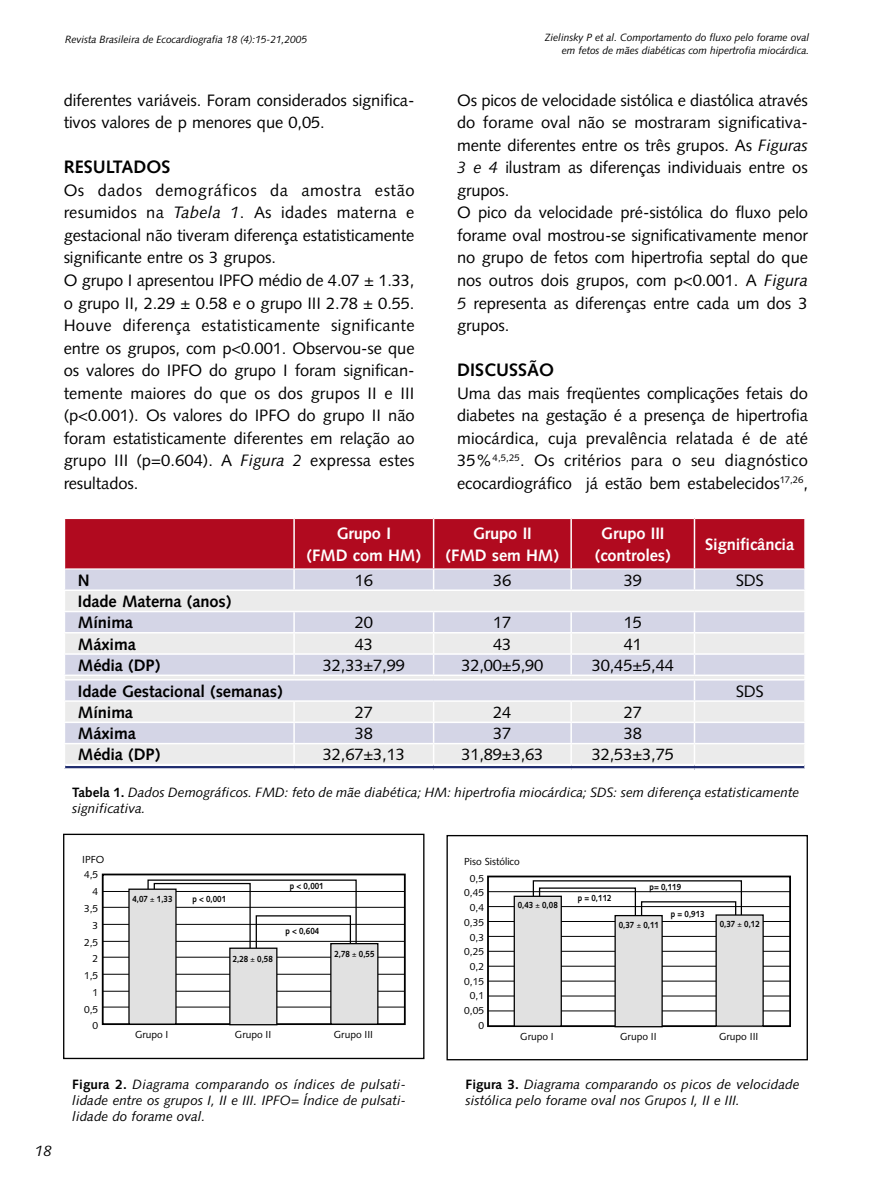
<style>
.page{position:relative;width:893px;height:1191px;background:#fff}
.page>*{position:absolute;margin:0;border:0;box-sizing:border-box;transform-origin:0 0}
.t1{font:700 18px "Syntax";color:#000}
.t2{font:16.5px/22.5px "Syntax";letter-spacing:-.01em;color:#000}
.t3{font:700 16.5px/21.3px "Syntax";letter-spacing:-.01em;color:#000}
.t4{font:700 16.5px/21.6px "Syntax";letter-spacing:-.01em;color:#fff;text-align:center}
.t5{font:italic 15px "Syntax";color:#000}
.t6{font:italic 13.5px/16.2px "Syntax";color:#000}
.t7{font:italic 10.5px/12.6px "Syntax";letter-spacing:-.01em;color:#000;text-align:right}
.t8{font:10.2px/14.7px "Syntax";color:#000;text-align:right}
.t9{font:700 8.85px "Syntax";color:#000;scale:.9 1}
.s1{font-style:italic}
.s2{font-weight:700;font-style:normal}
</style>
<div class="page">
<svg style="left:65px;top:518px;width:740px;height:250px;background:#d6b6c1"></svg>
<hr style="left:65px;top:568px;width:229px;height:1px;background:#fff">
<hr style="left:294px;top:568px;width:140px;height:1px;background:#fff">
<hr style="left:434px;top:568px;width:137px;height:1px;background:#fff">
<hr style="left:571px;top:568px;width:123px;height:1px;background:#fff">
<hr style="left:694px;top:568px;width:110px;height:1px;background:#fff">
<hr style="left:103px;top:891px;width:302px;height:1px;background:#000">
<hr style="left:103px;top:907px;width:302px;height:1px;background:#000">
<hr style="left:103px;top:924px;width:302px;height:1px;background:#000">
<hr style="left:103px;top:941px;width:302px;height:1px;background:#000">
<hr style="left:103px;top:956px;width:302px;height:1px;background:#000">
<hr style="left:103px;top:974px;width:302px;height:1px;background:#000">
<hr style="left:103px;top:991px;width:302px;height:1px;background:#000">
<hr style="left:103px;top:1006px;width:302px;height:1px;background:#000">
<div style="left:102px;top:873px;width:304px;height:152px;border:2px solid #000"></div>
<div style="left:129px;top:889px;width:47px;height:135px;background:#e1e1e1"></div>
<div style="left:230px;top:948px;width:47px;height:76px;background:#e1e1e1"></div>
<div style="left:229px;top:947px;width:48px;height:78px;border:1px solid #000"></div>
<div style="left:331px;top:943px;width:47px;height:81px;background:#e1e1e1"></div>
<div style="left:330px;top:943px;width:48px;height:81px;border:1px solid #000"></div>
<div style="left:63px;top:833px;width:361px;height:226px;border:1px solid #000"></div>
<hr style="left:488px;top:951px;width:302px;height:1px;background:#000">
<hr style="left:488px;top:891px;width:302px;height:1px;background:#000">
<hr style="left:488px;top:906px;width:302px;height:1px;background:#000">
<hr style="left:488px;top:921px;width:302px;height:1px;background:#000">
<hr style="left:488px;top:936px;width:302px;height:1px;background:#000">
<hr style="left:488px;top:965px;width:302px;height:1px;background:#000">
<hr style="left:488px;top:980px;width:302px;height:1px;background:#000">
<hr style="left:488px;top:995px;width:302px;height:1px;background:#000">
<hr style="left:488px;top:1010px;width:302px;height:1px;background:#000">
<div style="left:487px;top:875px;width:304px;height:152px;border:2px solid #000"></div>
<div style="left:514px;top:896px;width:47px;height:130px;background:#e1e1e1"></div>
<div style="left:514px;top:895px;width:48px;height:131px;border:1px solid #000"></div>
<div style="left:615px;top:915px;width:47px;height:111px;background:#e1e1e1"></div>
<div style="left:614px;top:915px;width:49px;height:112px;border:1px solid #000"></div>
<div style="left:716px;top:915px;width:47px;height:111px;background:#e1e1e1"></div>
<div style="left:715px;top:914px;width:49px;height:112px;border:1px solid #000"></div>
<div style="left:446px;top:835px;width:362px;height:225px;border:1px solid #000"></div>
<svg style="left:147px;top:879px;width:210px;height:82px"></svg>
<svg style="left:532px;top:880px;width:211px;height:37px"></svg>
<p class="t7" style="left:65px;top:33px;width:243px">Revista Brasileira de Ecocardiografia 18 (4):15-21,2005</p>
<p class="t7" style="left:545px;top:31px;width:266px">Zielinsky P et al. Comportamento do fluxo pelo forame oval em fetos de mães diabéticas com hipertrofia miocárdica.</p>
<p class="t2" style="left:64px;top:89px;width:352px">diferentes variáveis. Foram considerados significa&shy;tivos valores de p menores que 0,05.</p>
<p class="t1" style="left:64px;top:157px;width:108px">RESULTADOS</p>
<p class="t2" style="left:64px;top:179px;width:353px">Os dados demográficos da amostra estão resumidos na <span class="s1">Tabela 1</span>. As idades materna e gestacional não tiveram diferença estatisticamente significante entre os 3 grupos.<br>O grupo I apresentou IPFO médio de 4.07 ± 1.33, o grupo II, 2.29 ± 0.58 e o grupo III 2.78 ± 0.55.<br>Houve diferença estatisticamente significante entre os grupos, com p&lt;0.001. Observou-se que os valores do IPFO do grupo I foram significan&shy;temente maiores do que os dos grupos II e III (p&lt;0.001). Os valores do IPFO do grupo II não foram estatisticamente diferentes em relação ao grupo III (p=0.604). A <span class="s1">Figura 2</span> expressa estes resultados.</p>
<p class="t2" style="left:457px;top:89px;width:352px">Os picos de velocidade sistólica e diastólica através do forame oval não se mostraram significativa&shy;mente diferentes entre os três grupos. As <span class="s1">Figuras 3 e 4</span> ilustram as diferenças individuais entre os grupos.<br>O pico da velocidade pré-sistólica do fluxo pelo forame oval mostrou-se significativamente menor no grupo de fetos com hipertrofia septal do que nos outros dois grupos, com p&lt;0.001. A <span class="s1">Figura 5</span> representa as diferenças entre cada um dos 3 grupos.</p>
<p class="t1" style="left:457px;top:359px;width:98px">DISCUSSÃO</p>
<p class="t2" style="left:457px;top:381px;width:352px;text-align:justify">Uma das mais freqüentes complicações fetais do diabetes na gestação é a presença de hipertrofia miocárdica, cuja prevalência relatada é de até 35%<sup>4,5,25</sup>. Os critérios para o seu diagnóstico ecocardiográfico já estão bem estabelecidos<sup>17,26</sup>,</p>
<p class="t4" style="left:307px;top:523px;width:116px">Grupo I<br>(FMD com HM)</p>
<p class="t4" style="left:446px;top:523px;width:115px">Grupo II<br>(FMD sem HM)</p>
<p class="t4" style="left:595px;top:523px;width:77px">Grupo III (controles)</p>
<p class="t4" style="left:705px;top:533px;width:91px">Significância</p>
<p class="t3" style="left:78px;top:569px;width:13px">N</p>
<p class="t2" style="left:355px;top:569px;width:20px">16</p>
<p class="t2" style="left:493px;top:569px;width:20px">36</p>
<p class="t2" style="left:624px;top:569px;width:20px">39</p>
<p class="t2" style="left:736px;top:569px;width:30px">SDS</p>
<p class="t3" style="left:78px;top:591px;width:155px">Idade Materna (anos)<br>Mínima</p>
<p class="t2" style="left:355px;top:611px;width:20px">20</p>
<p class="t2" style="left:493px;top:611px;width:20px">17</p>
<p class="t2" style="left:624px;top:611px;width:20px">15</p>
<p class="t3" style="left:78px;top:633px;width:59px">Máxima</p>
<p class="t2" style="left:355px;top:632px;width:20px">43</p>
<p class="t2" style="left:493px;top:632px;width:20px">43</p>
<p class="t2" style="left:624px;top:632px;width:20px">41</p>
<p class="t3" style="left:78px;top:654px;width:84px">Média (DP)</p>
<p class="t2" style="left:323px;top:654px;width:84px">32,33±7,99</p>
<p class="t2" style="left:461px;top:654px;width:84px">32,00±5,90</p>
<p class="t2" style="left:592px;top:654px;width:84px">30,45±5,44</p>
<p class="t3" style="left:78px;top:680px;width:206px">Idade Gestacional (semanas)</p>
<p class="t2" style="left:736px;top:679px;width:30px">SDS</p>
<p class="t3" style="left:78px;top:701px;width:57px">Mínima</p>
<p class="t2" style="left:355px;top:701px;width:20px">27</p>
<p class="t2" style="left:493px;top:701px;width:20px">24</p>
<p class="t2" style="left:624px;top:701px;width:20px">27</p>
<p class="t3" style="left:78px;top:723px;width:59px">Máxima</p>
<p class="t2" style="left:355px;top:722px;width:20px">38</p>
<p class="t2" style="left:493px;top:722px;width:20px">37</p>
<p class="t2" style="left:624px;top:722px;width:20px">38</p>
<p class="t3" style="left:78px;top:744px;width:84px">Média (DP)</p>
<p class="t2" style="left:323px;top:743px;width:84px">32,67±3,13</p>
<p class="t2" style="left:461px;top:743px;width:84px">31,89±3,63</p>
<p class="t2" style="left:592px;top:743px;width:84px">32,53±3,75</p>
<p class="t6" style="left:72px;top:784px;width:729px"><span class="s2">Tabela 1.</span> Dados Demográficos. FMD: feto de mãe diabética; HM: hipertrofia miocárdica; SDS: sem diferença estatisticamente significativa.</p>
<p class="t5" style="left:35px;top:1141px;width:18px">18</p>
<p class="t8" style="left:82px;top:851px;width:24px">IPFO</p>
<p class="t8" style="left:84px;top:866px;width:16px;line-height:16.8px">4,5<br>4<br>3,5<br>3<br>2,5<br>2<br>1,5<br>1<br>0,5<br>0</p>
<p class="t9" style="left:132px;top:893px;width:46px">4,07 1,33</p>
<p class="t9" style="left:192px;top:894px;width:39px">p &lt; 0,001</p>
<p class="t9" style="left:233px;top:953px;width:46px">2,28 0,58</p>
<p class="t9" style="left:290px;top:881px;width:39px">p &lt; 0,001</p>
<p class="t9" style="left:285px;top:925px;width:39px">p &lt; 0,604</p>
<p class="t9" style="left:334px;top:948px;width:46px">2,78 0,55</p>
<p class="t8" style="left:135px;top:1027px;width:35px">Grupo I</p>
<p class="t8" style="left:235px;top:1027px;width:38px">Grupo II</p>
<p class="t8" style="left:334px;top:1027px;width:41px">Grupo III</p>
<p class="t8" style="left:464px;top:854px;width:57px">Piso Sistólico</p>
<p class="t8" style="left:464px;top:871px;width:21px">0,5<br>0,45<br>0,4<br>0,35<br>0,3<br>0,25<br>0,2<br>0,15<br>0,1<br>0,05<br>0</p>
<p class="t9" style="left:518px;top:899px;width:46px">0,43 0,08</p>
<p class="t9" style="left:578px;top:892px;width:39px">p = 0,112</p>
<p class="t9" style="left:650px;top:882px;width:37px">p= 0,119</p>
<p class="t9" style="left:671px;top:908px;width:39px">p = 0,913</p>
<p class="t9" style="left:619px;top:919px;width:46px">0,37 0,11</p>
<p class="t9" style="left:720px;top:919px;width:46px">0,37 0,12</p>
<p class="t8" style="left:520px;top:1029px;width:35px">Grupo I</p>
<p class="t8" style="left:620px;top:1029px;width:38px">Grupo II</p>
<p class="t8" style="left:719px;top:1029px;width:41px">Grupo III</p>
<p class="t6" style="left:72px;top:1076px;width:335px;text-align:justify"><span class="s2">Figura 2.</span> Diagrama comparando os índices de pulsati&shy;lidade entre os grupos I, II e III. IPFO= Índice de pulsati&shy;lidade do forame oval.</p>
<p class="t6" style="left:466px;top:1076px;width:335px"><span class="s2">Figura 3.</span> Diagrama comparando os picos de velocidade sistólica pelo forame oval nos Grupos I, II e III.</p>
</div>
